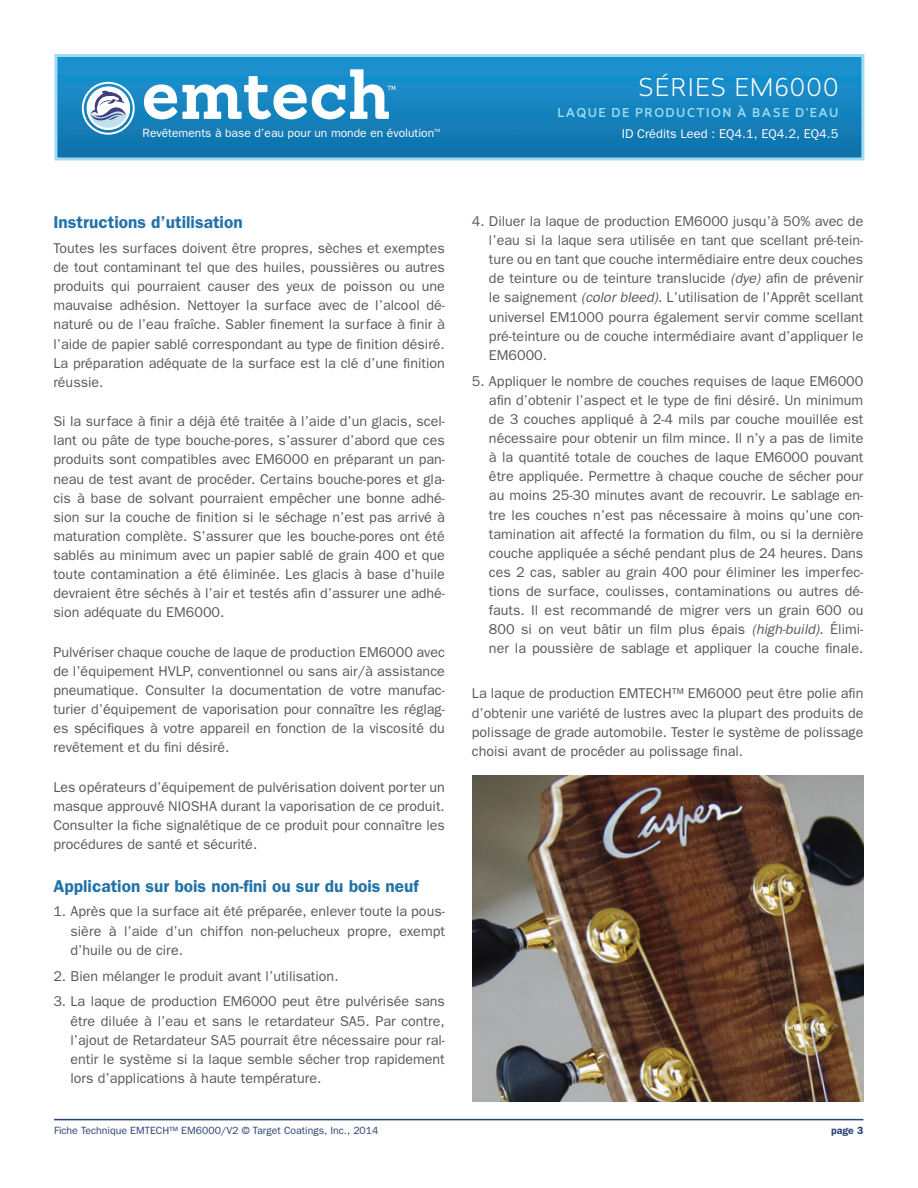
<style>
.page{position:relative;width:918px;height:1188px;background:#fff}
.page>*{position:absolute;margin:0;border:0;box-sizing:border-box;transform-origin:0 0}
.t1{font:300 24px "Revisal";letter-spacing:.05em;color:#fff}
.t2{font:600 17.25px "Franklin Gothic";color:#2072a8}
.t3{font:14.25px/19px "Franklin Gothic";color:#57585a;text-align:justify}
.t4{font:12.75px "Franklin Gothic";color:#fff}
.t5{font:12px "Franklin Gothic";color:#fff}
.t6{font:500 12px "Revisal";letter-spacing:.125em;color:#9fdcf4}
.t7{font:10.5px "Franklin Gothic";color:#274273}
.t8{font:600 10.5px "Franklin Gothic";color:#274273}
.t9{font:7.5px "Franklin Gothic";color:#fff}
.s1{font-style:italic}
</style>
<div class="page">
<img style="left:472px;top:775px;width:392px;height:327px">
<hr style="left:54px;top:1119px;width:809px;height:1px;background:#274273">
<img style="left:58px;top:58px;width:802px;height:98px">
<div style="left:54px;top:54px;width:810px;height:106px;border:3px solid #9fdcf4"></div>
<svg style="left:144px;top:69px;width:252px;height:50px"></svg>
<div style="left:87px;top:87px;width:43px;height:43px;background:#fff;border-radius:50%"></div>
<div style="left:82px;top:82px;width:53px;height:53px;border:2px solid #fff;border-radius:50%"></div>
<div style="left:87px;top:87px;width:43px;height:43px;border:2px solid #fff;border-radius:50%"></div>
<svg style="left:87px;top:90px;width:39px;height:40px"></svg>
<h1 class="t1" style="left:638px;top:71px;width:202px">SÉRIES EM6000</h1>
<p class="t6" style="left:557px;top:104px;width:283px">LAQUE DE PRODUCTION À BASE D’EAU</p>
<p class="t5" style="left:143px;top:126px;width:293px">Revêtements à base d’eau pour un monde en évolution</p>
<p class="t4" style="left:622px;top:126px;width:218px">ID Crédits Leed : EQ4.1, EQ4.2, EQ4.5</p>
<p class="t9" style="left:434px;top:127px;width:8px">™</p>
<p class="t2" style="left:53px;top:212px;width:191px">Instructions d’utilisation</p>
<p class="t3" style="left:53px;top:238px;width:393px">Toutes les surfaces doivent être propres, sèches et exemptes de tout contaminant tel que des huiles, poussières ou autres produits qui pourraient causer des yeux de poisson ou une mauvaise adhésion. Nettoyer la surface avec de l’alcool dé&shy;naturé ou de l’eau fraîche. Sabler finement la surface à finir à l’aide de papier sablé correspondant au type de finition désiré.<br>La préparation adéquate de la surface est la clé d’une finition réussie.</p>
<p class="t3" style="left:53px;top:412px;width:393px">Si la surface à finir a déjà été traitée à l’aide d’un glacis, scel&shy;lant ou pâte de type bouche-pores, s’assurer d’abord que ces produits sont compatibles avec EM6000 en préparant un pan&shy;neau de test avant de procéder. Certains bouche-pores et gla&shy;cis à base de solvant pourraient empêcher une bonne adhé&shy;sion sur la couche de finition si le séchage n’est pas arrivé à maturation complète. S’assurer que les bouche-pores ont été sablés au minimum avec un papier sablé de grain 400 et que toute contamination a été éliminée. Les glacis à base d’huile devraient être séchés à l’air et testés afin d’assurer une adhé&shy;sion adéquate du EM6000.</p>
<p class="t3" style="left:53px;top:642px;width:393px">Pulvériser chaque couche de laque de production EM6000 avec de l’équipement HVLP, conventionnel ou sans air/à assistance pneumatique. Consulter la documentation de votre manufac&shy;turier d’équipement de vaporisation pour connaître les réglag&shy;es spécifiques à votre appareil en fonction de la viscosité du revêtement et du fini désiré.</p>
<p class="t3" style="left:53px;top:777px;width:393px">Les opérateurs d’équipement de pulvérisation doivent porter un masque approuvé NIOSHA durant la vaporisation de ce produit.<br>Consulter la fiche signalétique de ce produit pour connaître les procédures de santé et sécurité.</p>
<p class="t2" style="left:53px;top:876px;width:367px">Application sur bois non-fini ou sur du bois neuf</p>
<p class="t3" style="left:70px;top:902px;width:376px;text-indent:-17px">1. Après que la surface ait été préparée, enlever toute la pous&shy;sière à l’aide d’un chiffon non-pelucheux propre, exempt d’huile ou de cire.</p>
<p class="t3" style="left:53px;top:966px;width:287px">2. Bien mélanger le produit avant l’utilisation.</p>
<p class="t3" style="left:70px;top:992px;width:376px;text-indent:-17px">3. La laque de production EM6000 peut être pulvérisée sans être diluée à l’eau et sans le retardateur SA5. Par contre, l’ajout de Retardateur SA5 pourrait être nécessaire pour ral&shy;entir le système si la laque semble sécher trop rapidement lors d’applications à haute température.</p>
<p class="t3" style="left:489px;top:211px;width:376px;text-indent:-17px">4. Diluer la laque de production EM6000 jusqu’à 50% avec de l’eau si la laque sera utilisée en tant que scellant pré-tein&shy;ture ou en tant que couche intermédiaire entre deux couches de teinture ou de teinture translucide <span class="s1">(dye)</span> afin de prévenir le saignement <span class="s1">(color bleed)</span>. L’utilisation de l’Apprêt scellant universel EM1000 pourra également servir comme scellant pré-teinture ou de couche intermédiaire avant d’appliquer le EM6000.</p>
<p class="t3" style="left:489px;top:371px;width:376px;text-indent:-17px">5. Appliquer le nombre de couches requises de laque EM6000 afin d’obtenir l’aspect et le type de fini désiré. Un minimum de 3 couches appliqué à 2-4 mils par couche mouillée est nécessaire pour obtenir un film mince. Il n’y a pas de limite à la quantité totale de couches de laque EM6000 pouvant être appliquée. Permettre à chaque couche de sécher pour au moins 25-30 minutes avant de recouvrir. Le sablage en&shy;tre les couches n’est pas nécessaire à moins qu’une con&shy;tamination ait affecté la formation du film, ou si la dernière couche appliquée a séché pendant plus de 24 heures. Dans ces 2 cas, sabler au grain 400 pour éliminer les imperfec&shy;tions de surface, coulisses, contaminations ou autres dé&shy;fauts. Il est recommandé de migrer vers un grain 600 ou 800 si on veut bâtir un film plus épais <span class="s1">(high-build)</span>. Élimi&shy;ner la poussière de sablage et appliquer la couche finale.</p>
<p class="t3" style="left:472px;top:684px;width:393px">La laque de production EMTECH™ EM6000 peut être polie afin d’obtenir une variété de lustres avec la plupart des produits de polissage de grade automobile. Tester le système de polissage choisi avant de procéder au polissage final.</p>
<p class="t7" style="left:54px;top:1125px;width:326px">Fiche Technique EMTECH™ EM6000/V2 © Target Coatings, Inc., 2014</p>
<p class="t8" style="left:831px;top:1125px;width:34px">page 3</p>
</div>
